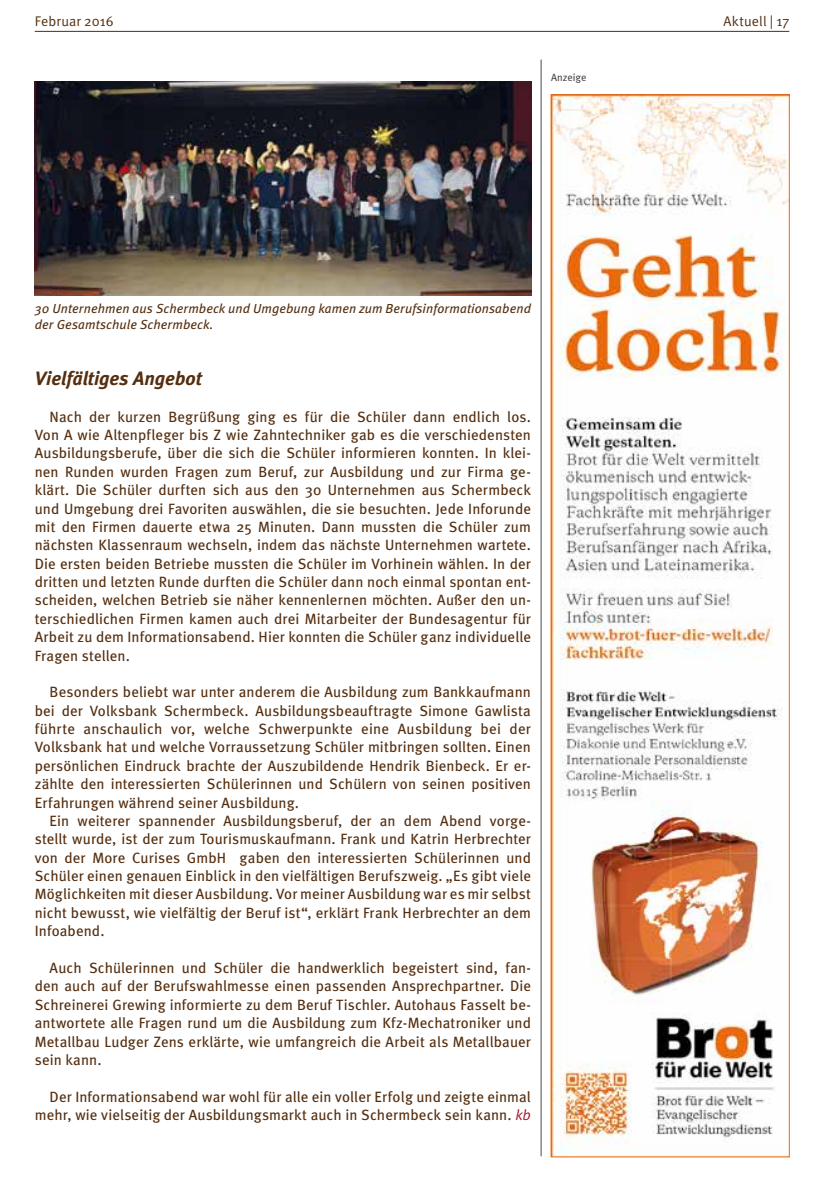
<style>
.page{position:relative;width:834px;height:1191px;background:#fff}
.page>*{position:absolute;margin:0;border:0;box-sizing:border-box;transform-origin:0 0}
.t1{font:italic 700 19.25px "Meta";color:#542e0f}
.t2{font:14.88px/18.4px "Meta";letter-spacing:.01em;color:#542e0f;text-align:justify}
.t3{font:14px "Meta Normal";letter-spacing:.01em;color:#542e0f}
.t4{font:italic 13.12px/15.8px "Meta";letter-spacing:.01em;color:#542e0f}
.t5{font:10.5px "Meta";letter-spacing:-.005em;color:#4b4b4d}
.s1{font-family:"Meta Normal";font-style:italic;color:#a81528}
</style>
<div class="page">
<hr style="left:35px;top:31px;width:754px;height:1px;background:#542e0f">
<img style="left:35px;top:81px;width:496px;height:215px">
<hr style="left:540px;top:60px;width:1px;height:1096px;background:#4b4b4d">
<img style="left:552px;top:96px;width:235px;height:1059px">
<div style="left:550px;top:94px;width:239px;height:1063px;border:1px solid #eb6911"></div>
<p class="t3" style="left:35px;top:13px;width:81px">Februar 2016</p>
<p class="t3" style="left:723px;top:13px;width:67px">Aktuell | 17</p>
<p class="t5" style="left:551px;top:71px;width:37px">Anzeige</p>
<p class="t4" style="left:35px;top:301px;width:497px">30 Unternehmen aus Schermbeck und Umgebung kamen zum Berufsinformationsabend der Gesamtschule Schermbeck.</p>
<p class="t1" style="left:35px;top:366px;width:168px">Vielfältiges Angebot</p>
<p class="t2" style="left:35px;top:407px;width:497px;text-indent:15px">Nach der kurzen Begrüßung ging es für die Schüler dann endlich los.<br>Von A wie Altenpfleger bis Z wie Zahntechniker gab es die verschiedensten Ausbildungsberufe, über die sich die Schüler informieren konnten. In klei&shy;nen Runden wurden Fragen zum Beruf, zur Ausbildung und zur Firma ge&shy;klärt. Die Schüler durften sich aus den 30 Unternehmen aus Schermbeck und Umgebung drei Favoriten auswählen, die sie besuchten. Jede Inforunde mit den Firmen dauerte etwa 25 Minuten. Dann mussten die Schüler zum nächsten Klassenraum wechseln, indem das nächste Unternehmen wartete.<br>Die ersten beiden Betriebe mussten die Schüler im Vorhinein wählen. In der dritten und letzten Runde durften die Schüler dann noch einmal spontan ent&shy;scheiden, welchen Betrieb sie näher kennenlernen möchten. Außer den un&shy;terschiedlichen Firmen kamen auch drei Mitarbeiter der Bundesagentur für Arbeit zu dem Informationsabend. Hier konnten die Schüler ganz individuelle Fragen stellen.</p>
<p class="t2" style="left:35px;top:682px;width:497px;text-indent:15px">Besonders beliebt war unter anderem die Ausbildung zum Bankkaufmann bei der Volksbank Schermbeck. Ausbildungsbeauftragte Simone Gawlista führte anschaulich vor, welche Schwerpunkte eine Ausbildung bei der Volksbank hat und welche Vorraussetzung Schüler mitbringen sollten. Einen persönlichen Eindruck brachte der Auszubildende Hendrik Bienbeck. Er er&shy;zählte den interessierten Schülerinnen und Schülern von seinen positiven Erfahrungen während seiner Ausbildung.</p>
<p class="t2" style="left:35px;top:811px;width:497px;text-indent:15px">Ein weiterer spannender Ausbildungsberuf, der an dem Abend vorge&shy;stellt wurde, ist der zum Tourismuskaufmann. Frank und Katrin Herbrechter von der More Curises GmbH gaben den interessierten Schülerinnen und Schüler einen genauen Einblick in den vielfältigen Berufszweig. „Es gibt viele Möglichkeiten mit dieser Ausbildung. Vor meiner Ausbildung war es mir selbst nicht bewusst, wie vielfältig der Beruf ist“, erklärt Frank Herbrechter an dem Infoabend.</p>
<p class="t2" style="left:35px;top:958px;width:497px;text-indent:15px">Auch Schülerinnen und Schüler die handwerklich begeistert sind, fan&shy;den auch auf der Berufswahlmesse einen passenden Ansprechpartner. Die Schreinerei Grewing informierte zu dem Beruf Tischler. Autohaus Fasselt be&shy;antwortete alle Fragen rund um die Ausbildung zum Kfz-Mechatroniker und Metallbau Ludger Zens erklärte, wie umfangreich die Arbeit als Metallbauer sein kann.</p>
<p class="t2" style="left:35px;top:1087px;width:497px;text-align:right">Der Informationsabend war wohl für alle ein voller Erfolg und zeigte einmal mehr, wie vielseitig der Ausbildungsmarkt auch in Schermbeck sein kann. <span class="s1">kb</span></p>
</div>
